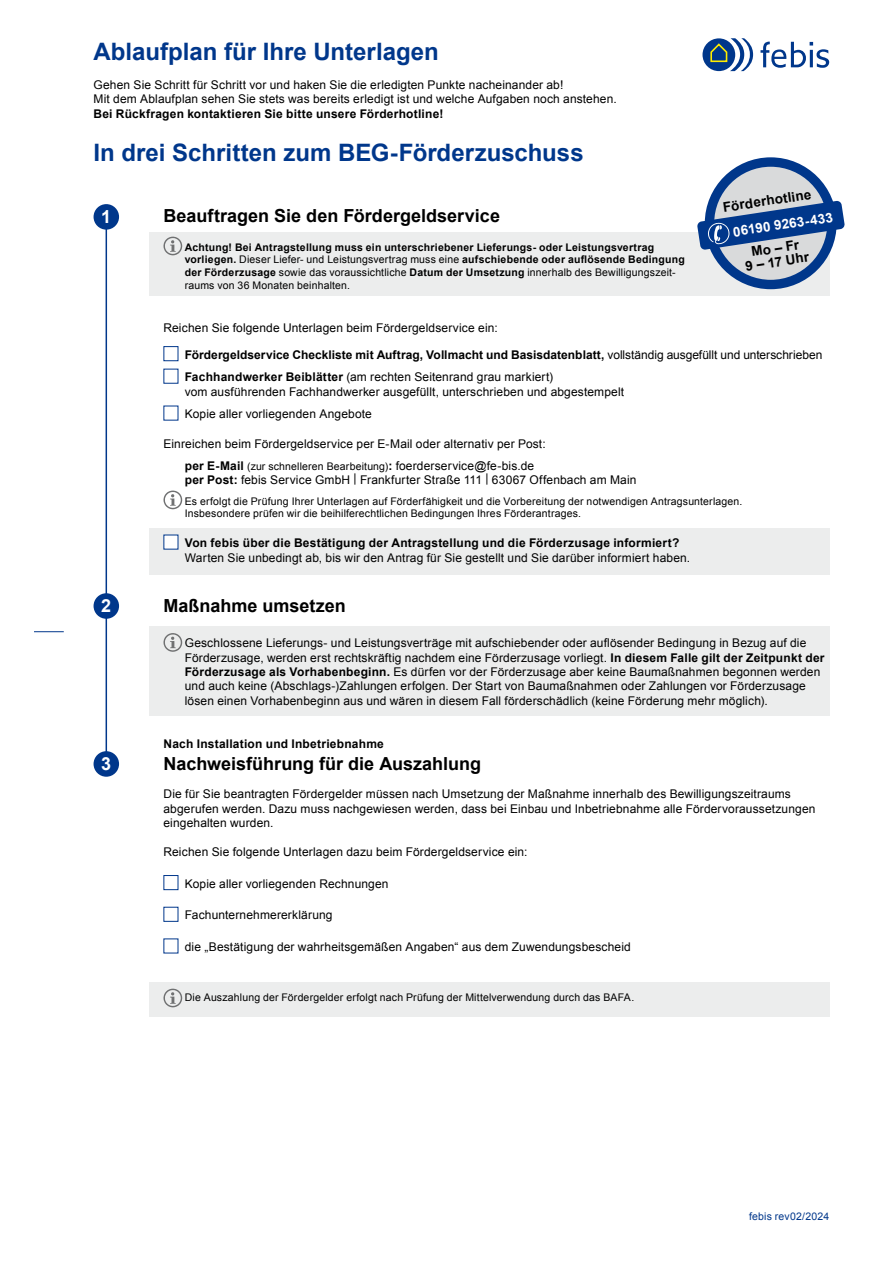
<style>
.page{position:relative;width:893px;height:1263px;background:#fff}
.page>*{position:absolute;margin:0;border:0;box-sizing:border-box;transform-origin:0 0}
.t1{font:700 24px "Arial";color:#00378b}
.t2{font:700 18px "Arial";color:#000}
.t3{font:700 18px "Arial";color:#fff}
.t4{font:700 13.5px "Arial";color:#000}
.t5{font:700 13.5px "Arial";color:#fff}
.t6{font:12px/14.4px "Arial";letter-spacing:.01em;color:#000}
.t7{font:700 12px "Arial";letter-spacing:.015em;color:#000}
.t8{font:10.5px/12.6px "Arial";letter-spacing:.015em;color:#000}
.t9{font:700 10.5px/12.6px "Arial";letter-spacing:.02em;color:#000}
.t10{font:10.5px "Arial";letter-spacing:.015em;color:#00378b}
.s1{font-weight:400}
.s2{font-weight:700}
.s3{font-weight:700;font-size:12px}
.s4{font-size:12px}
</style>
<div class="page">
<hr style="left:34px;top:631px;width:30px;height:1px;background:#00378b">
<svg style="left:702px;top:38px;width:33px;height:33px"></svg>
<svg style="left:709px;top:38px;width:44px;height:33px"></svg>
<svg style="left:760px;top:42px;width:69px;height:26px"></svg>
<div style="left:149px;top:528px;width:680px;height:46px;background:#eceded"></div>
<div style="left:149px;top:626px;width:680px;height:90px;background:#eceded"></div>
<div style="left:149px;top:232px;width:680px;height:64px;background:#eceded"></div>
<div style="left:149px;top:982px;width:680px;height:34px;background:#eceded"></div>
<hr style="left:106px;top:222px;width:1px;height:545px;background:#00378b">
<svg style="left:163px;top:237px;width:19px;height:18px"></svg>
<div style="left:163px;top:346px;width:15px;height:15px;background:#fff;border:1px solid #00378b"></div>
<svg style="left:163px;top:490px;width:19px;height:19px"></svg>
<div style="left:163px;top:535px;width:15px;height:14px;background:#fff"></div>
<svg style="left:163px;top:633px;width:19px;height:19px"></svg>
<div style="left:163px;top:875px;width:15px;height:15px;background:#fff;border:1px solid #00378b"></div>
<div style="left:163px;top:907px;width:15px;height:15px;background:#fff;border:1px solid #00378b"></div>
<svg style="left:163px;top:988px;width:19px;height:19px"></svg>
<div style="left:94px;top:204px;width:25px;height:26px;background:#00378b;border-radius:50%"></div>
<div style="left:94px;top:593px;width:25px;height:26px;background:#00378b;border-radius:50%"></div>
<div style="left:94px;top:751px;width:25px;height:26px;background:#00378b;border-radius:50%"></div>
<svg style="left:709px;top:162px;width:123px;height:122px;background:#b5becd"></svg>
<div style="left:705px;top:157px;width:132px;height:132px;border:9px solid #00378b;border-radius:50%"></div>
<svg style="left:697px;top:201px;width:148px;height:49px;background:#5879ad"></svg>
<p class="t1" style="left:94px;top:36px;width:347px">Ablaufplan für Ihre Unterlagen</p>
<p class="t6" style="left:94px;top:78px;width:471px">Gehen Sie Schritt für Schritt vor und haken Sie die erledigten Punkte nacheinander ab!</p>
<p class="t6" style="left:94px;top:92px;width:525px">Mit dem Ablaufplan sehen Sie stets was bereits erledigt ist und welche Aufgaben noch anstehen.</p>
<p class="t7" style="left:94px;top:105px;width:351px">Bei Rückfragen kontaktieren Sie bitte unsere Förderhotline!</p>
<p class="t1" style="left:94px;top:136px;width:492px">In drei Schritten zum BEG-Förderzuschuss</p>
<p class="t3" style="left:101px;top:204px;width:12px">1</p>
<p class="t3" style="left:101px;top:593px;width:12px">2</p>
<p class="t3" style="left:101px;top:751px;width:12px">3</p>
<p class="t4" style="left:722px;top:199px;width:90px;rotate:-9deg">Förderhotline</p>
<p class="t4" style="left:750px;top:243px;width:49px;rotate:-9deg">Mo – Fr</p>
<p class="t4" style="left:744px;top:258px;width:66px;rotate:-9deg">9 – 17 Uhr</p>
<p class="t2" style="left:163px;top:204px;width:338px">Beauftragen Sie den Fördergeldservice</p>
<p class="t9" style="left:185px;top:241px;width:501px">Achtung! Bei Antragstellung muss ein unterschriebener Lieferungs- oder Leistungsvertrag vorliegen. <span class="s1">Dieser Liefer- und Leistungsvertrag muss eine</span> aufschiebende oder auflösende Bedingung der Förderzusage <span class="s1">sowie das voraussichtliche</span> Datum der Umsetzung <span class="s1">innerhalb des Bewilligungszeit&shy;raums von 36 Monaten beinhalten.</span></p>
<p class="t6" style="left:163px;top:321px;width:336px">Reichen Sie folgende Unterlagen beim Fördergeldservice ein:</p>
<p class="t7" style="left:185px;top:347px;width:639px">Fördergeldservice Checkliste mit Auftrag, Vollmacht und Basisdatenblatt, <span class="s1">vollständig ausgefüllt und unterschrieben</span></p>
<p class="t6" style="left:185px;top:370px;width:441px"><span class="s2">Fachhandwerker Beiblätter</span> (am rechten Seitenrand grau markiert)<br>vom ausführenden Fachhandwerker ausgefüllt, unterschrieben und abgestempelt</p>
<p class="t6" style="left:185px;top:407px;width:189px">Kopie aller vorliegenden Angebote</p>
<p class="t6" style="left:163px;top:436px;width:384px">Einreichen beim Fördergeldservice per E-Mail oder alternativ per Post:</p>
<p class="t8" style="left:185px;top:460px;width:351px"><span class="s3">per E-Mail</span> (zur schnelleren Bearbeitung)<span class="s3">:</span> <span class="s4">foerderservice@fe-bis.de</span></p>
<p class="t6" style="left:185px;top:473px;width:453px"><span class="s2">per Post:</span> febis Service GmbH | Frankfurter Straße 111 | 63067 Offenbach am Main</p>
<p class="t8" style="left:185px;top:495px;width:559px">Es erfolgt die Prüfung Ihrer Unterlagen auf Förderfähigkeit und die Vorbereitung der notwendigen Antragsunterlagen.<br>Insbesondere prüfen wir die beihilferechtlichen Bedingungen Ihres Förderantrages.</p>
<p class="t7" style="left:185px;top:535px;width:496px">Von febis über die Bestätigung der Antragstellung und die Förderzusage informiert?</p>
<p class="t6" style="left:185px;top:550px;width:507px">Warten Sie unbedingt ab, bis wir den Antrag für Sie gestellt und Sie darüber informiert haben.</p>
<p class="t2" style="left:163px;top:594px;width:184px">Maßnahme umsetzen</p>
<p class="t6" style="left:185px;top:636px;width:641px">Geschlossene Lieferungs- und Leistungsverträge mit aufschiebender oder auflösender Bedingung in Bezug auf die Förderzusage, werden erst rechtskräftig nachdem eine Förderzusage vorliegt. <span class="s2">In diesem Falle gilt der Zeitpunkt der Förderzusage als Vorhabenbeginn.</span> Es dürfen vor der Förderzusage aber keine Baumaßnahmen begonnen werden und auch keine (Abschlags-)Zahlungen erfolgen. Der Start von Baumaßnahmen oder Zahlungen vor Förderzusage lösen einen Vorhabenbeginn aus und wären in diesem Fall förderschädlich (keine Förderung mehr möglich).</p>
<p class="t7" style="left:163px;top:736px;width:222px">Nach Installation und Inbetriebnahme</p>
<p class="t2" style="left:163px;top:751px;width:319px">Nachweisführung für die Auszahlung</p>
<p class="t6" style="left:163px;top:787px;width:653px">Die für Sie beantragten Fördergelder müssen nach Umsetzung der Maßnahme innerhalb des Bewilligungszeitraums abgerufen werden. Dazu muss nachgewiesen werden, dass bei Einbau und Inbetriebnahme alle Fördervoraussetzungen eingehalten wurden.</p>
<p class="t6" style="left:163px;top:845px;width:365px">Reichen Sie folgende Unterlagen dazu beim Fördergeldservice ein:</p>
<p class="t6" style="left:185px;top:876px;width:205px">Kopie aller vorliegenden Rechnungen</p>
<p class="t6" style="left:185px;top:908px;width:149px">Fachunternehmererklärung</p>
<p class="t6" style="left:185px;top:940px;width:448px">die „Bestätigung der wahrheitsgemäßen Angaben“ aus dem Zuwendungsbescheid</p>
<p class="t5" style="left:732px;top:223px;width:102px;rotate:-9deg">06190 9263-433</p>
<p class="t8" style="left:185px;top:991px;width:451px">Die Auszahlung der Fördergelder erfolgt nach Prüfung der Mittelverwendung durch das BAFA.</p>
<p class="t10" style="left:749px;top:1210px;width:81px">febis rev02/2024</p>
</div>
